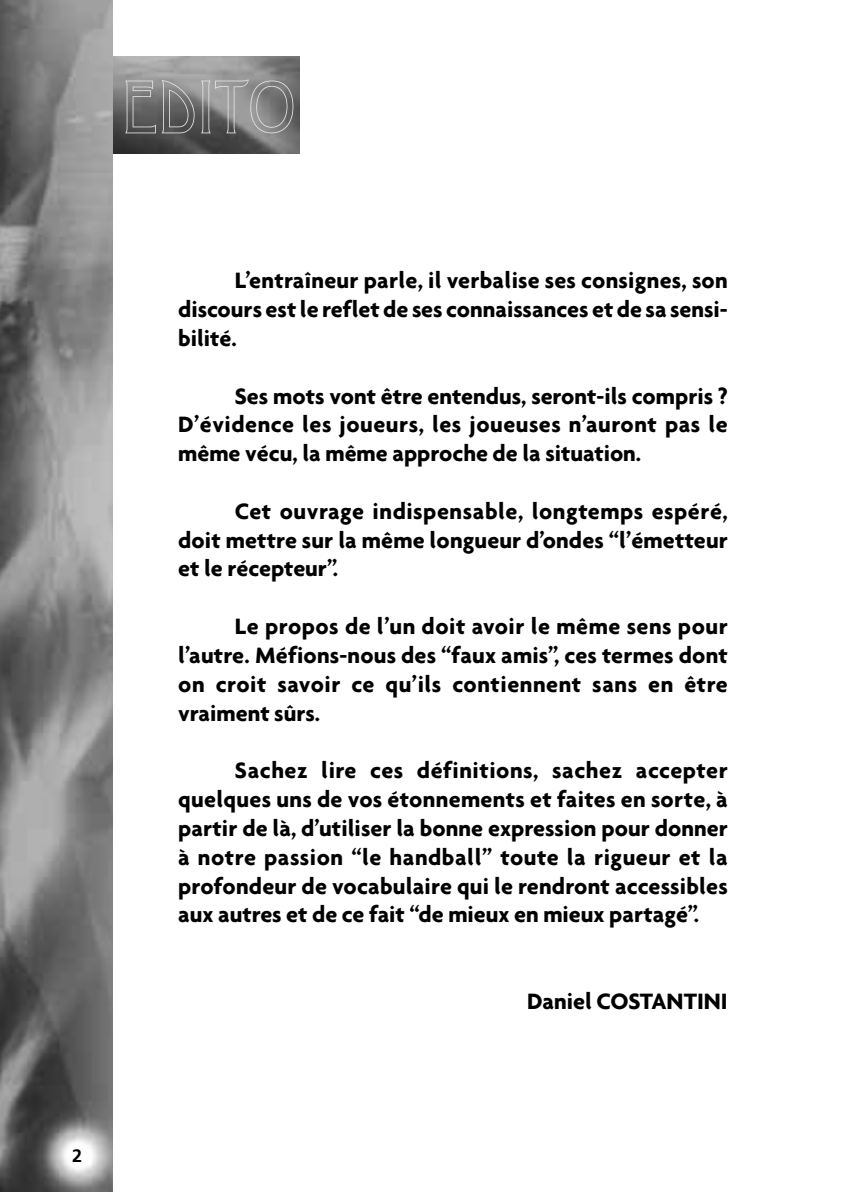
<style>
.page{position:relative;width:852px;height:1192px;background:#fff}
.page>*{position:absolute;margin:0;border:0;box-sizing:border-box;transform-origin:0 0}
.t1{font:72px "Desdemona";color:#e3e3e3}
.t2{font:700 24px/28.8px "Agenda";color:#000;text-align:justify}
.t3{font:700 18px "Frutiger";color:#000}
</style>
<div class="page">
<img style="left:112px;top:57px;width:187px;height:96px">
<img style="left:0;top:0;width:112px;height:1191px">
<h1 class="t1" style="left:121px;top:65px;width:175px">Edito</h1>
<p class="t2" style="left:178px;top:269px;width:551px;text-indent:57px">L’entraîneur parle, il verbalise ses consignes, son discours est le reflet de ses connaissances et de sa sensi&shy;bilité.</p>
<p class="t2" style="left:178px;top:384px;width:551px;text-indent:57px">Ses mots vont être entendus, seront-ils compris ?<br>D’évidence les joueurs, les joueuses n’auront pas le même vécu, la même approche de la situation.</p>
<p class="t2" style="left:178px;top:499px;width:551px;text-indent:57px">Cet ouvrage indispensable, longtemps espéré, doit mettre sur la même longueur d’ondes “l’émetteur et le récepteur”.</p>
<p class="t2" style="left:178px;top:615px;width:551px;text-indent:57px">Le propos de l’un doit avoir le même sens pour l’autre. Méfions-nous des “faux amis”, ces termes dont on croit savoir ce qu’ils contiennent sans en être vraiment sûrs.</p>
<p class="t2" style="left:178px;top:759px;width:551px;text-indent:57px">Sachez lire ces définitions, sachez accepter quelques uns de vos étonnements et faites en sorte, à partir de là, d’utiliser la bonne expression pour donner à notre passion “le handball” toute la rigueur et la profondeur de vocabulaire qui le rendront accessibles aux autres et de ce fait “de mieux en mieux partagé”.</p>
<p class="t2" style="left:526px;top:989px;width:202px">Daniel COSTANTINI</p>
<p class="t3" style="left:72px;top:1147px;width:12px">2</p>
</div>
